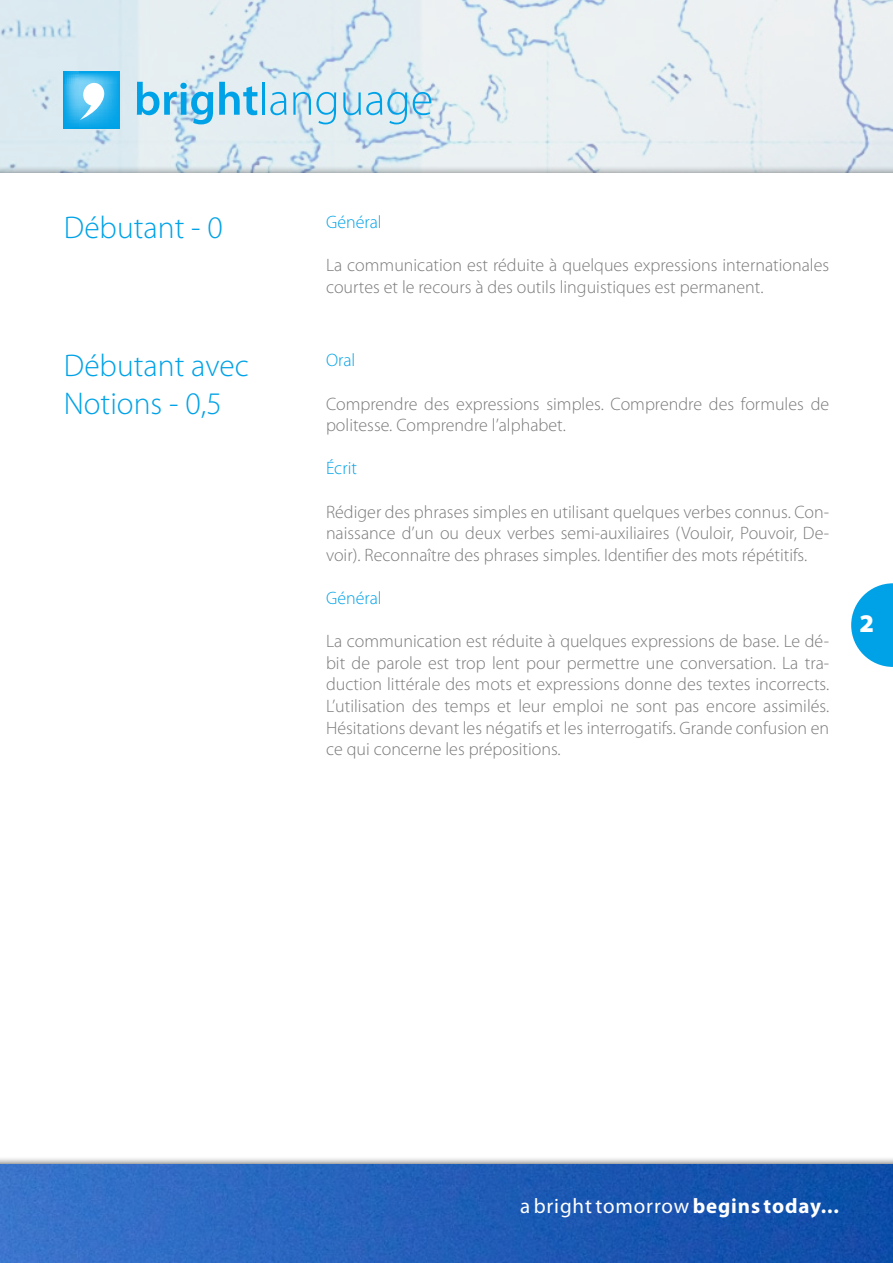
<style>
.page{position:relative;width:893px;height:1263px;background:#fff}
.page>*{position:absolute;margin:0;border:0;box-sizing:border-box;transform-origin:0 0}
.t1{font:300 31.5px/37.8px "Myriad Pro";color:#00a2e7}
.t2{font:900 25.5px "Myriad Pro";color:#fff}
.t3{font:21px "Myriad Pro";letter-spacing:.04em;color:#fff}
.t4{font:300 18px/21.6px "Myriad Pro";color:#7a7a7a}
.t5{font:300 18px "Myriad Pro";color:#00a2e7}
.s1{font-weight:700}
</style>
<div class="page">
<img style="left:0;top:0;width:893px;height:165px">
<svg style="left:64px;top:72px;width:56px;height:56px;background:#27b1eb"></svg>
<svg style="left:80px;top:82px;width:25px;height:38px"></svg>
<svg style="left:137px;top:82px;width:76px;height:42px;background:#8ccfec"></svg>
<svg style="left:219px;top:82px;width:38px;height:33px"></svg>
<hr style="left:262px;top:82px;width:3px;height:33px;background:#00a2e7">
<svg style="left:270px;top:92px;width:16px;height:23px"></svg>
<svg style="left:293px;top:92px;width:43px;height:32px"></svg>
<svg style="left:343px;top:92px;width:64px;height:32px;background:#acdaed"></svg>
<svg style="left:413px;top:92px;width:18px;height:23px"></svg>
<div style="left:0;top:1156px;width:893px;height:107px;background:#000;opacity:.75"></div>
<img style="left:0;top:1164px;width:893px;height:99px">
<svg style="left:851px;top:583px;width:42px;height:84px"></svg>
<h1 class="t1" style="left:64px;top:208px;width:161px">Débutant - 0</h1>
<h1 class="t1" style="left:64px;top:347px;width:186px">Débutant avec<br>Notions - 0,5</h1>
<p class="t5" style="left:326px;top:211px;width:57px">Général</p>
<p class="t4" style="left:326px;top:254px;width:505px">La communication est réduite à quelques expressions internationales courtes et le recours à des outils linguistiques est permanent.</p>
<p class="t5" style="left:326px;top:349px;width:31px">Oral</p>
<p class="t4" style="left:326px;top:393px;width:505px">Comprendre des expressions simples. Comprendre des formules de politesse. Comprendre l’alphabet.</p>
<p class="t5" style="left:326px;top:457px;width:33px">Écrit</p>
<p class="t4" style="left:326px;top:501px;width:505px;text-align:justify">Rédiger des phrases simples en utilisant quelques verbes connus. Con&shy;naissance d’un ou deux verbes semi-auxiliaires (Vouloir, Pouvoir, De&shy;voir). Reconnaître des phrases simples. Identifier des mots répétitifs.</p>
<p class="t5" style="left:326px;top:587px;width:57px">Général</p>
<p class="t4" style="left:326px;top:630px;width:505px;text-align:justify">La communication est réduite à quelques expressions de base. Le dé&shy;bit de parole est trop lent pour permettre une conversation. La tra&shy;duction littérale des mots et expressions donne des textes incorrects.<br>L’utilisation des temps et leur emploi ne sont pas encore assimilés.<br>Hésitations devant les négatifs et les interrogatifs. Grande confusion en ce qui concerne les prépositions.</p>
<h2 class="t2" style="left:859px;top:606px;width:16px">2</h2>
<p class="t3" style="left:520px;top:1193px;width:320px">a bright tomorrow <span class="s1">begins today...</span></p>
</div>
